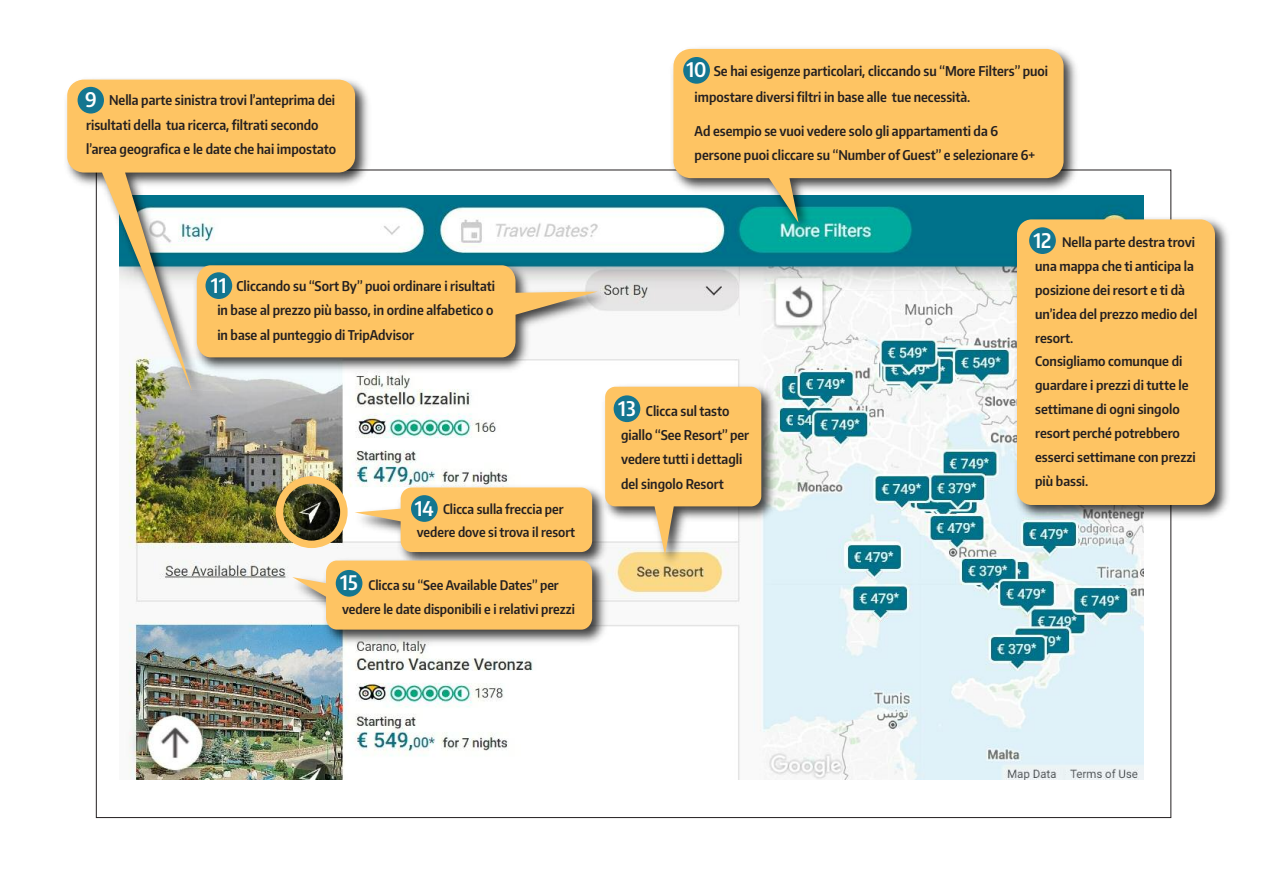
<style>
.page{position:relative;width:1263px;height:893px;background:#fff}
.page>*{position:absolute;margin:0;border:0;box-sizing:border-box;transform-origin:0 0}
.t1{font:600 19.95px "Encode Sans Condensed";color:#fff}
.t2{font:600 13.35px/24.5px "Encode Sans Condensed";color:#231f20}
.t3{font:600 13.05px/23.9px "Encode Sans Condensed";color:#231f20}
</style>
<div class="page">
<img style="left:128px;top:195px;width:1015px;height:585px">
<img style="left:66px;top:79px;width:308px;height:333px">
<svg style="left:67px;top:80px;width:288px;height:312px"></svg>
<img style="left:666px;top:48px;width:416px;height:194px">
<svg style="left:673px;top:49px;width:390px;height:174px;background:#d3b973"></svg>
<img style="left:598px;top:380px;width:182px;height:195px">
<svg style="left:605px;top:387px;width:156px;height:168px"></svg>
<img style="left:190px;top:259px;width:427px;height:118px">
<svg style="left:197px;top:265px;width:401px;height:92px;background:#f5c779"></svg>
<img style="left:348px;top:481px;width:263px;height:73px">
<svg style="left:355px;top:487px;width:237px;height:65px;background:#fbcc7e"></svg>
<img style="left:286px;top:554px;width:325px;height:95px">
<svg style="left:292px;top:561px;width:300px;height:69px;background:#f9c671"></svg>
<img style="left:276px;top:476px;width:72px;height:72px">
<img style="left:1010px;top:213px;width:219px;height:312px">
<div style="left:1017px;top:219px;width:198px;height:286px;background:#fec463"></div>
<div style="left:614px;top:395px;width:26px;height:27px;background:#147690;border-radius:50%"></div>
<div style="left:78px;top:87px;width:26px;height:27px;background:#147690;border-radius:50%"></div>
<div style="left:205px;top:272px;width:27px;height:27px;background:#147690;border-radius:50%"></div>
<div style="left:683px;top:57px;width:27px;height:27px;background:#147690;border-radius:50%"></div>
<div style="left:1029px;top:227px;width:27px;height:27px;background:#147690;border-radius:50%"></div>
<div style="left:411px;top:495px;width:27px;height:27px;background:#147690;border-radius:50%"></div>
<div style="left:336px;top:570px;width:26px;height:27px;background:#147690;border-radius:50%"></div>
<h1 class="t1" style="left:85px;top:87px;width:13px">9</h1>
<p class="t2" style="left:86px;top:87px;width:252px;text-indent:23px">Nella parte sinistra trovi l’anteprima dei risultati della tua ricerca, filtrati secondo l’area geografica e le date che hai impostato</p>
<h1 class="t1" style="left:211px;top:272px;width:17px">11</h1>
<p class="t2" style="left:217px;top:273px;width:279px;text-indent:19px">Cliccando su “Sort By” puoi ordinare i risultati in base al prezzo più basso, in ordine alfabetico o in base al punteggio di TripAdvisor</p>
<h1 class="t1" style="left:415px;top:495px;width:21px">14</h1>
<p class="t3" style="left:417px;top:496px;width:160px;text-indent:26px">Clicca sulla freccia per vedere dove si trova il resort</p>
<h1 class="t1" style="left:340px;top:570px;width:19px">15</h1>
<p class="t3" style="left:342px;top:572px;width:234px;text-indent:26px">Clicca su “See Available Dates” per vedere le date disponibili e i relativi prezzi</p>
<h1 class="t1" style="left:686px;top:57px;width:22px">10</h1>
<p class="t2" style="left:695px;top:58px;width:355px;line-height:25.2px;text-indent:19px">Se hai esigenze particolari, cliccando su “More Filters” puoi impostare diversi filtri in base alle tue necessità.</p>
<p class="t2" style="left:695px;top:118px;width:342px">Ad esempio se vuoi vedere solo gli appartamenti da 6 persone puoi cliccare su “Number of Guest” e selezionare 6+</p>
<h1 class="t1" style="left:618px;top:395px;width:19px">13</h1>
<p class="t2" style="left:621px;top:398px;width:130px;text-indent:25px">Clicca sul tasto giallo “See Resort” per vedere tutti i dettagli del singolo Resort</p>
<h1 class="t1" style="left:1033px;top:227px;width:20px">12</h1>
<p class="t3" style="left:1035px;top:230px;width:164px;text-indent:27px">Nella parte destra trovi una mappa che ti anticipa la posizione dei resort e ti dà un’idea del prezzo medio del resort.<br>Consigliamo comunque di guardare i prezzi di tutte le settimane di ogni singolo resort perché potrebbero esserci settimane con prezzi più bassi.</p>
</div>
